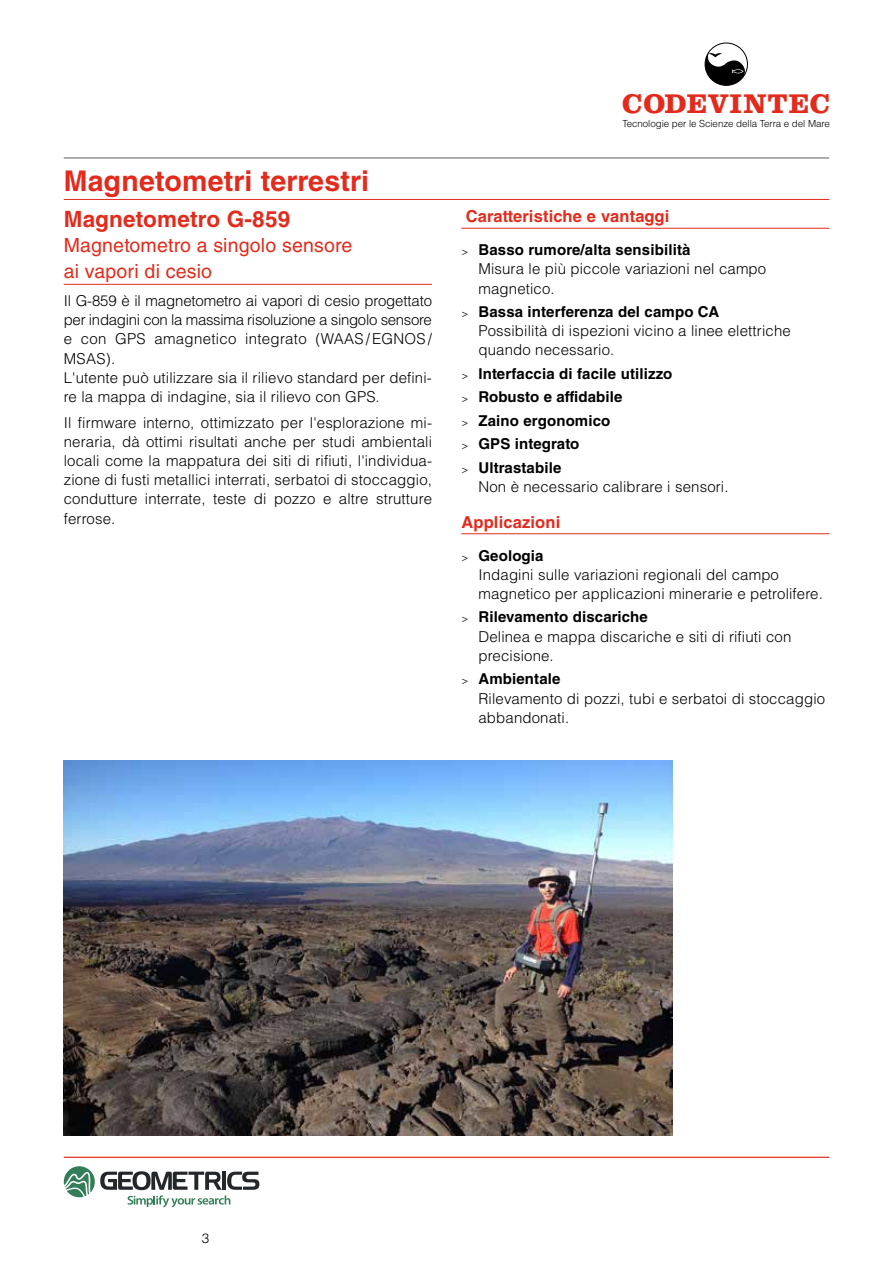
<style>
.page{position:relative;width:893px;height:1263px;background:#fff}
.page>*{position:absolute;margin:0;border:0;box-sizing:border-box;transform-origin:0 0}
.t1{font:700 28.5px "Helvetica LT Std";letter-spacing:.01em;color:#e22b1c}
.t2{font:700 28.05px "Clarendon LT Std";letter-spacing:.03em;color:#e22b1c}
.t3{font:700 22.5px "Helvetica LT Std";letter-spacing:.01em;color:#e22b1c}
.t4{font:19.5px/25.5px "Helvetica LT Std";letter-spacing:.01em;color:#e22b1c}
.t5{font:700 16.5px "Helvetica LT Std";letter-spacing:.01em;color:#e22b1c}
.t6{font:300 15px/19.2px "Helvetica LT Std";letter-spacing:.01em;color:#000}
.t7{font:700 15px/23.4px "Helvetica LT Std";letter-spacing:.01em;color:#000}
.t8{font:300 13.5px "Helvetica LT Std";color:#000}
.t9{font:300 9.75px "Helvetica LT Std";letter-spacing:-.005em;color:#000}
.s1{font-size:10.5px}
.s2{font-weight:700}
.s3{font-weight:300;font-size:10.5px}
</style>
<div class="page">
<hr style="left:64px;top:1157px;width:765px;height:1px;background:#e22b1c">
<svg style="left:705px;top:43px;width:42px;height:42px"></svg>
<div style="left:705px;top:43px;width:43px;height:43px;border:1px solid #000;border-radius:50%"></div>
<svg style="left:64px;top:1166px;width:195px;height:41px"></svg>
<hr style="left:64px;top:157px;width:765px;height:2px;background:#9d9d9c">
<hr style="left:64px;top:199px;width:765px;height:1px;background:#e22b1c">
<hr style="left:64px;top:284px;width:368px;height:1px;background:#e22b1c">
<hr style="left:461px;top:228px;width:369px;height:1px;background:#e22b1c">
<hr style="left:461px;top:533px;width:369px;height:1px;background:#e22b1c">
<img style="left:64px;top:760px;width:608px;height:375px">
<h1 class="t1" style="left:64px;top:163px;width:307px">Magnetometri terrestri</h1>
<h3 class="t3" style="left:64px;top:205px;width:228px">Magnetometro G-859</h3>
<h3 class="t4" style="left:64px;top:232px;width:290px">Magnetometro a singolo sensore ai vapori di cesio</h3>
<p class="t6" style="left:64px;top:291px;width:370px">Il G-859 è il magnetometro ai vapori di cesio progettato per indagini con la massima risoluzione a singolo sensore e con GPS amagnetico integrato (WAAS / EGNOS / MSAS).<br>L'utente può utilizzare sia il rilievo standard per defini&shy;re la mappa di indagine, sia il rilievo con GPS.</p>
<p class="t6" style="left:64px;top:412px;width:370px;text-align:justify">Il firmware interno, ottimizzato per l'esplorazione mi&shy;neraria, dà ottimi risultati anche per studi ambientali locali come la mappatura dei siti di rifiuti, l'individua&shy;zione di fusti metallici interrati, serbatoi di stoccaggio, condutture interrate, teste di pozzo e altre strutture ferrose.</p>
<h2 class="t2" style="left:622px;top:87px;width:209px">CODEVINTEC</h2>
<p class="t9" style="left:622px;top:117px;width:209px">Tecnologie per le Scienze della Terra e del Mare</p>
<p class="t5" style="left:466px;top:206px;width:205px">Caratteristiche e vantaggi</p>
<p class="t6" style="left:478px;top:240px;width:289px;text-indent:-17px"><span class="s1">&gt;</span> <span class="s2">Basso rumore/alta sensibilità<br></span>Misura le più piccole variazioni nel campo magnetico.</p>
<p class="t6" style="left:478px;top:302px;width:314px;text-indent:-17px"><span class="s1">&gt;</span> <span class="s2">Bassa interferenza del campo CA<br></span>Possibilità di ispezioni vicino a linee elettriche quando necessario.</p>
<p class="t7" style="left:461px;top:362px;width:213px"><span class="s3">&gt;</span> Interfaccia di facile utilizzo <span class="s3">&gt;</span> Robusto e affidabile<br><span class="s3">&gt;</span> Zaino ergonomico<br><span class="s3">&gt;</span> GPS integrato<br><span class="s3">&gt;</span> Ultrastabile</p>
<p class="t6" style="left:478px;top:477px;width:252px">Non è necessario calibrare i sensori.</p>
<p class="t5" style="left:461px;top:512px;width:100px">Applicazioni</p>
<p class="t6" style="left:478px;top:545px;width:346px;text-indent:-17px"><span class="s1">&gt;</span> <span class="s2">Geologia<br></span>Indagini sulle variazioni regionali del campo magnetico per applicazioni minerarie e petrolifere.</p>
<p class="t6" style="left:478px;top:607px;width:314px;text-indent:-17px"><span class="s1">&gt;</span> <span class="s2">Rilevamento discariche<br></span>Delinea e mappa discariche e siti di rifiuti con precisione.</p>
<p class="t6" style="left:478px;top:669px;width:348px;text-indent:-17px"><span class="s1">&gt;</span> <span class="s2">Ambientale<br></span>Rilevamento di pozzi, tubi e serbatoi di stoccaggio abbandonati.</p>
<p class="t8" style="left:202px;top:1230px;width:9px">3</p>
</div>
